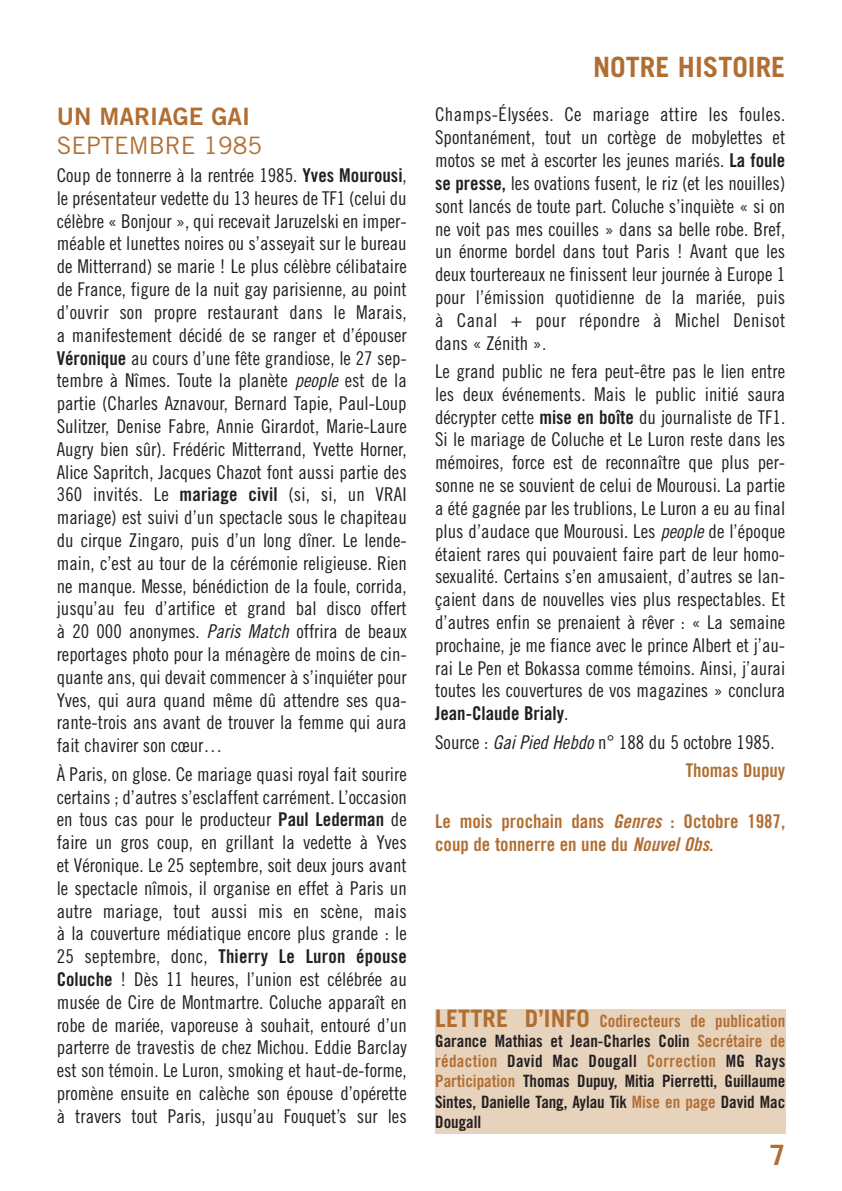
<style>
.page{position:relative;width:842px;height:1191px;background:#fff}
.page>*{position:absolute;margin:0;border:0;box-sizing:border-box;transform-origin:0 0}
.t1{font:700 28px "Trade Gothic";color:#b16e33}
.t2{font:24px "Trade Gothic";color:#b16e33}
.t3{font:24px "Trade Gothic Bold Two";color:#b16e33}
.t4{font:19px/22.8px "Trade Gothic Cond Eighteen";color:#231f20;text-align:justify}
.t5{font:19px/22.8px "Trade Gothic Bold Cond Twenty";color:#b16e33}
.t6{font:19px "Trade Gothic Bold Cond Twenty";letter-spacing:.01em;color:#231f20}
.t7{font:17px/20.2px "Trade Gothic Bold Cond Twenty";letter-spacing:-.005em;color:#231f20;text-align:justify}
.s1{font-family:"Trade Gothic Bold Cond Twenty"}
.s2{font-style:italic}
.s3{font-family:"Trade Gothic Cond Eighteen"}
.s4{font-family:"Trade Gothic";font-weight:700;font-size:24px;color:#b16e33}
.s5{color:#b16e33}
</style>
<div class="page">
<div style="left:435px;top:1009px;width:350px;height:125px;background:#e7d2bb"></div>
<p class="t3" style="left:57px;top:108px;width:195px">UN MARIAGE GAI</p>
<p class="t2" style="left:57px;top:136px;width:207px">SEPTEMBRE 1985</p>
<p class="t4" style="left:57px;top:165px;width:352px">Coup de tonnerre à la rentrée 1985. <span class="s1">Yves Mourousi</span>, le présentateur vedette du 13 heures de TF1 (celui du célèbre « Bonjour », qui recevait Jaruzelski en imper&shy;méable et lunettes noires ou s’asseyait sur le bureau de Mitterrand) se marie ! Le plus célèbre célibataire de France, figure de la nuit gay parisienne, au point d’ouvrir son propre restaurant dans le Marais, a manifestement décidé de se ranger et d’épouser <span class="s1">Véronique</span> au cours d’une fête grandiose, le 27 sep&shy;tembre à Nîmes. Toute la planète <span class="s2">people</span> est de la partie (Charles Aznavour, Bernard Tapie, Paul-Loup Sulitzer, Denise Fabre, Annie Girardot, Marie-Laure Augry bien sûr). Frédéric Mitterrand, Yvette Horner, Alice Sapritch, Jacques Chazot font aussi partie des 360 invités. Le <span class="s1">mariage civil</span> (si, si, un VRAI mariage) est suivi d’un spectacle sous le chapiteau du cirque Zingaro, puis d’un long dîner. Le lende&shy;main, c’est au tour de la cérémonie religieuse. Rien ne manque. Messe, bénédiction de la foule, corrida, jusqu’au feu d’artifice et grand bal disco offert à 20 000 anonymes. <span class="s2">Paris Match</span> offrira de beaux reportages photo pour la ménagère de moins de cin&shy;quante ans, qui devait commencer à s’inquiéter pour Yves, qui aura quand même dû attendre ses qua&shy;rante-trois ans avant de trouver la femme qui aura fait chavirer son cœur…</p>
<p class="t4" style="left:57px;top:764px;width:352px">À Paris, on glose. Ce mariage quasi royal fait sourire certains ; d’autres s’esclaffent carrément. L’occasion en tous cas pour le producteur <span class="s1">Paul Lederman</span> de faire un gros coup, en grillant la vedette à Yves et Véronique. Le 25 septembre, soit deux jours avant le spectacle nîmois, il organise en effet à Paris un autre mariage, tout aussi mis en scène, mais à la couverture médiatique encore plus grande : le</p>
<p class="t6" style="left:57px;top:949px;width:352px"><span class="s3">25 septembre, donc,</span> Thierry Le Luron épouse</p>
<p class="t4" style="left:57px;top:969px;width:352px"><span class="s1">Coluche</span> ! Dès 11 heures, l’union est célébrée au musée de Cire de Montmartre. Coluche apparaît en robe de mariée, vaporeuse à souhait, entouré d’un parterre de travestis de chez Michou. Eddie Barclay est son témoin. Le Luron, smoking et haut-de-forme, promène ensuite en calèche son épouse d’opérette à travers tout Paris, jusqu’au Fouquet’s sur les</p>
<h1 class="t1" style="left:593px;top:57px;width:194px">NOTRE HISTOIRE</h1>
<p class="t4" style="left:435px;top:105px;width:352px">Champs-Élysées. Ce mariage attire les foules.<br>Spontanément, tout un cortège de mobylettes et motos se met à escorter les jeunes mariés. <span class="s1">La foule se presse,</span> les ovations fusent, le riz (et les nouilles) sont lancés de toute part. Coluche s’inquiète « si on ne voit pas mes couilles » dans sa belle robe. Bref, un énorme bordel dans tout Paris ! Avant que les deux tourtereaux ne finissent leur journée à Europe 1 pour l’émission quotidienne de la mariée, puis à Canal + pour répondre à Michel Denisot dans « Zénith ».</p>
<p class="t4" style="left:435px;top:361px;width:352px">Le grand public ne fera peut-être pas le lien entre les deux événements. Mais le public initié saura décrypter cette <span class="s1">mise en boîte</span> du journaliste de TF1.<br>Si le mariage de Coluche et Le Luron reste dans les mémoires, force est de reconnaître que plus per&shy;sonne ne se souvient de celui de Mourousi. La partie a été gagnée par les trublions, Le Luron a eu au final plus d’audace que Mourousi. Les <span class="s2">people</span>de l’époque étaient rares qui pouvaient faire part de leur homo&shy;sexualité. Certains s’en amusaient, d’autres se lan&shy;çaient dans de nouvelles vies plus respectables. Et d’autres enfin se prenaient à rêver : « La semaine prochaine, je me fiance avec le prince Albert et j’au&shy;rai Le Pen et Bokassa comme témoins. Ainsi, j’aurai toutes les couvertures de vos magazines » conclura</p>
<p class="t6" style="left:435px;top:706px;width:135px">Jean-Claude Brialy<span class="s3">.</span></p>
<p class="t4" style="left:435px;top:732px;width:341px">Source : <span class="s2">GaiPied Hebdo</span> n° 188 du 5 octobre 1985.</p>
<p class="t5" style="left:686px;top:760px;width:101px">Thomas Dupuy</p>
<p class="t5" style="left:435px;top:811px;width:352px">Le mois prochain dans <span class="s2">Genres</span> : Octobre 1987, coup de tonnerre en une du <span class="s2">NouvelObs</span>.</p>
<p class="t7" style="left:435px;top:1012px;width:352px"><span class="s4">LETTRE D’INFO</span> <span class="s5">Codirecteurs de publication </span>Garance Mathias et Jean-Charles Colin <span class="s5">Secrétaire de rédaction</span> David Mac Dougall <span class="s5">Correction</span> MG Rays <span class="s5">Participation</span> Thomas Dupuy, Mitia Pierretti, Guillaume Sintes, Danielle Tang, Aylau Tik <span class="s5">Mise en page</span> David Mac Dougall</p>
<h1 class="t1" style="left:770px;top:1145px;width:17px">7</h1>
</div>
